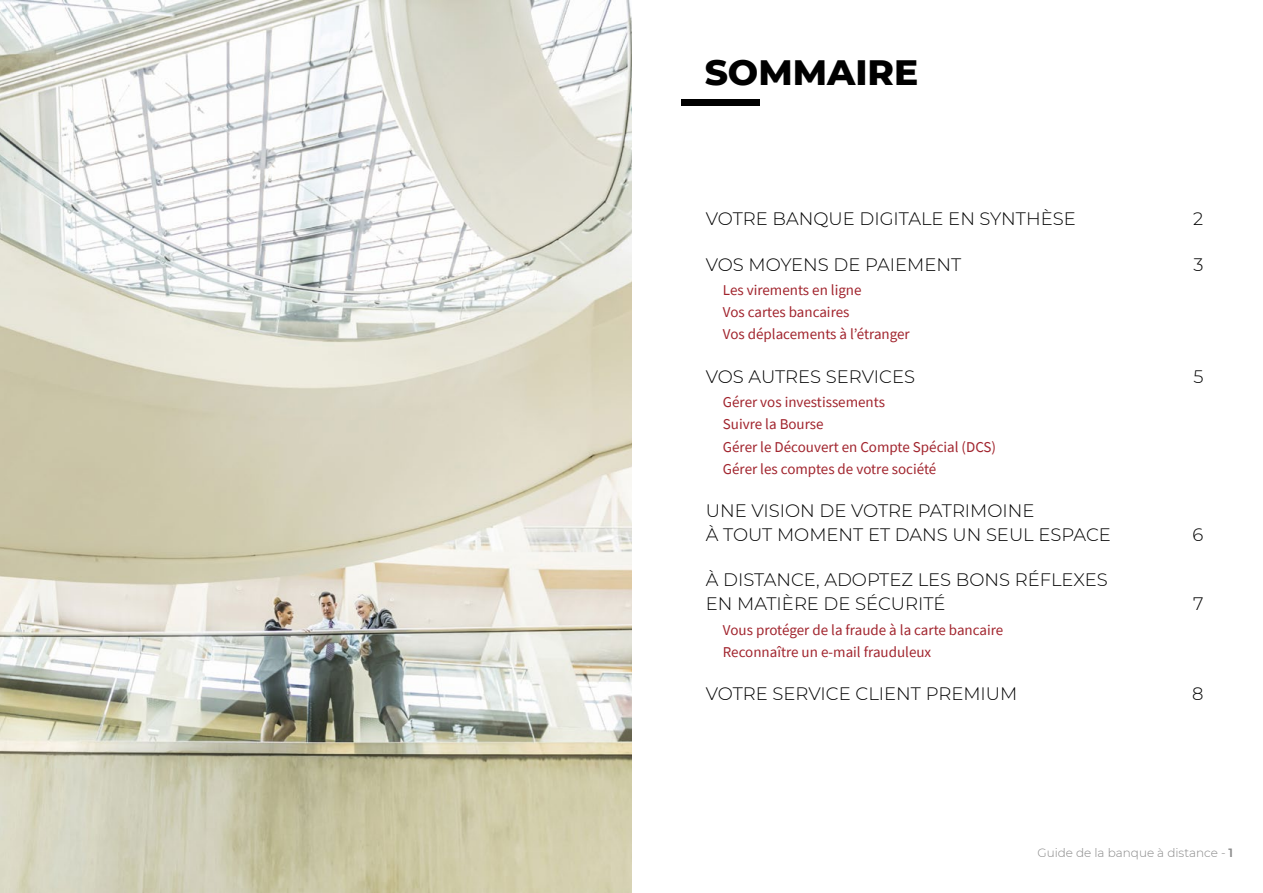
<style>
.page{position:relative;width:1263px;height:893px;background:#fff}
.page>*{position:absolute;margin:0;border:0;box-sizing:border-box;transform-origin:0 0}
.t1{font:800 36px "Montserrat";color:#000}
.t2{font:300 18px/24px "Montserrat";color:#000}
.t3{font:15px/22.2px "Source Sans Pro";color:#a1242d}
.t4{font:300 12px "Montserrat";color:#878787}
.s1{font-weight:600}
</style>
<div class="page">
<img style="left:0;top:0;width:631px;height:893px">
<div style="left:682px;top:99px;width:78px;height:6px;background:#000"></div>
<h1 class="t1" style="left:705px;top:46px;width:215px">SOMMAIRE</h1>
<p class="t2" style="left:706px;top:206px;width:371px">VOTRE BANQUE DIGITALE EN SYNTHÈSE</p>
<p class="t2" style="left:1193px;top:206px;width:12px">2</p>
<p class="t2" style="left:706px;top:252px;width:257px">VOS MOYENS DE PAIEMENT</p>
<p class="t2" style="left:1193px;top:252px;width:12px">3</p>
<p class="t3" style="left:723px;top:279px;width:188px">Les virements en ligne<br>Vos cartes bancaires<br>Vos déplacements à l’étranger</p>
<p class="t2" style="left:706px;top:364px;width:211px">VOS AUTRES SERVICES</p>
<p class="t2" style="left:1193px;top:364px;width:12px">5</p>
<p class="t3" style="left:723px;top:391px;width:275px">Gérer vos investissements<br>Suivre la Bourse<br>Gérer le Découvert en Compte Spécial (DCS)<br>Gérer les comptes de votre société</p>
<p class="t2" style="left:706px;top:498px;width:406px">UNE VISION DE VOTRE PATRIMOINE<br>À TOUT MOMENT ET DANS UN SEUL ESPACE</p>
<p class="t2" style="left:1192px;top:522px;width:12px">6</p>
<p class="t2" style="left:706px;top:567px;width:403px">À DISTANCE, ADOPTEZ LES BONS RÉFLEXES<br>EN MATIÈRE DE SÉCURITÉ</p>
<p class="t2" style="left:1193px;top:591px;width:12px">7</p>
<p class="t3" style="left:723px;top:618px;width:282px">Vous protéger de la fraude à la carte bancaire<br>Reconnaître un e-mail frauduleux</p>
<p class="t2" style="left:706px;top:681px;width:313px">VOTRE SERVICE CLIENT PREMIUM</p>
<p class="t2" style="left:1192px;top:681px;width:13px">8</p>
<p class="t4" style="left:1037px;top:845px;width:197px">Guide de la banque à distance - <span class="s1">1</span></p>
</div>
